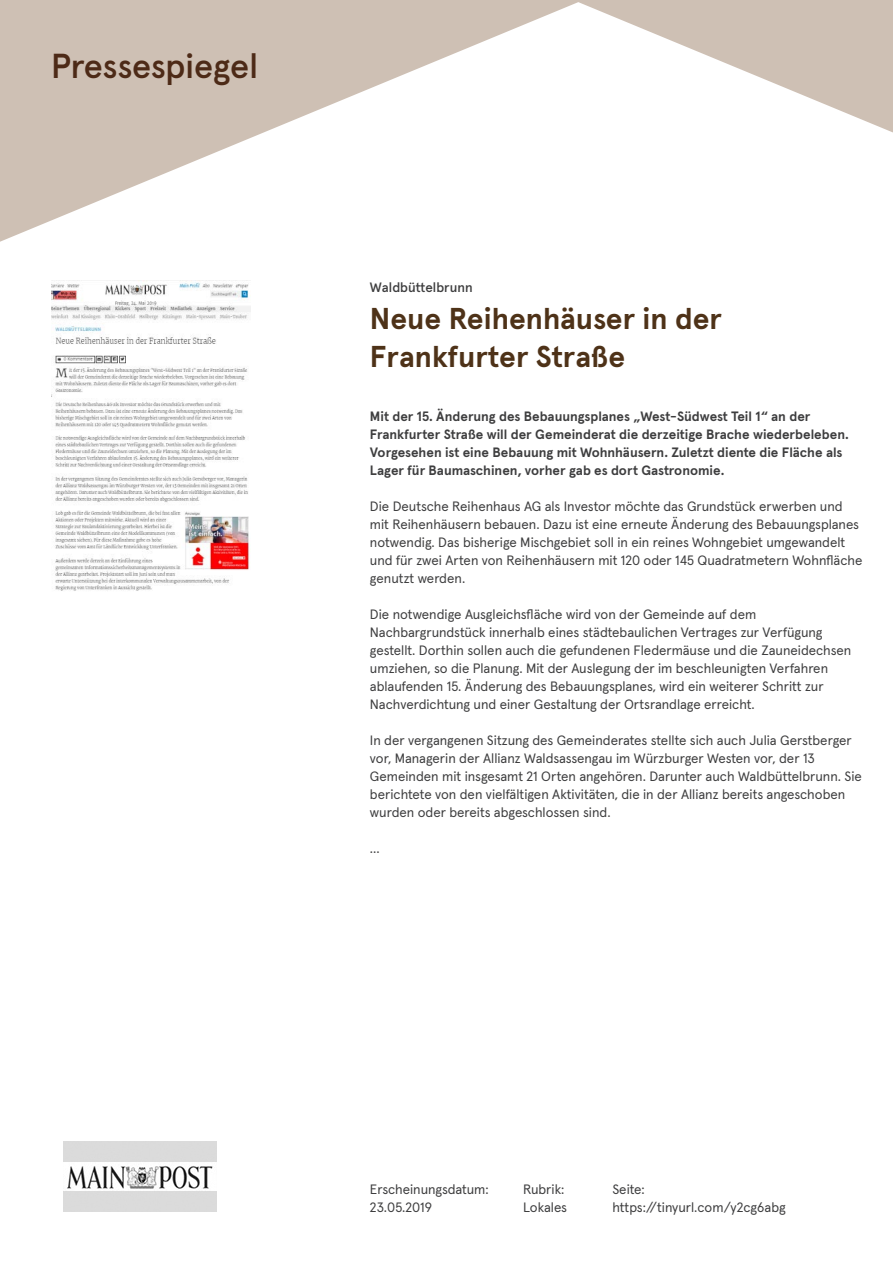
<style>
.page{position:relative;width:893px;height:1263px;background:#fff}
.page>*{position:absolute;margin:0;border:0;box-sizing:border-box;transform-origin:0 0}
.t1{font:500 34.5px "Apercu Pro";letter-spacing:-.01em;color:#4d2a17}
.t2{font:700 30px/37.5px "Apercu Pro";color:#4e3218}
.t3{font:13.5px/18px "Apercu Pro";color:#3e3e3f}
.t4{font:700 13.5px/18px "Apercu Pro";color:#3e3e3f}
.t5{font:500 13.5px "Apercu Pro";color:#3e3e3f}
</style>
<div class="page">
<svg style="left:0;top:0;width:893px;height:242px"></svg>
<img style="left:51px;top:281px;width:200px;height:310px">
<img style="left:64px;top:1141px;width:153px;height:71px">
<h1 class="t1" style="left:51px;top:39px;width:209px">Pressespiegel</h1>
<p class="t5" style="left:370px;top:276px;width:104px">Waldbüttelbrunn</p>
<h2 class="t2" style="left:370px;top:298px;width:354px">Neue Reihenhäuser in der<br>Frankfurter Straße</h2>
<p class="t4" style="left:370px;top:406px;width:480px">Mit der 15. Änderung des Bebauungsplanes „West-Südwest Teil 1“ an der Frankfurter Straße will der Gemeinderat die derzeitige Brache wiederbeleben.<br>Vorgesehen ist eine Bebauung mit Wohnhäusern. Zuletzt diente die Fläche als Lager für Baumaschinen, vorher gab es dort Gastronomie.</p>
<p class="t3" style="left:370px;top:496px;width:494px">Die Deutsche Reihenhaus AG als Investor möchte das Grundstück erwerben und mit Reihenhäusern bebauen. Dazu ist eine erneute Änderung des Bebauungsplanes notwendig. Das bisherige Mischgebiet soll in ein reines Wohngebiet umgewandelt und für zwei Arten von Reihenhäusern mit 120 oder 145 Quadratmetern Wohnfläche genutzt werden.</p>
<p class="t3" style="left:370px;top:604px;width:483px">Die notwendige Ausgleichsfläche wird von der Gemeinde auf dem Nachbargrundstück innerhalb eines städtebaulichen Vertrages zur Verfügung gestellt. Dorthin sollen auch die gefundenen Fledermäuse und die Zauneidechsen umziehen, so die Planung. Mit der Auslegung der im beschleunigten Verfahren ablaufenden 15. Änderung des Bebauungsplanes, wird ein weiterer Schritt zur Nachverdichtung und einer Gestaltung der Ortsrandlage erreicht.</p>
<p class="t3" style="left:370px;top:730px;width:493px">In der vergangenen Sitzung des Gemeinderates stellte sich auch Julia Gerstberger vor, Managerin der Allianz Waldsassengau im Würzburger Westen vor, der 13<br>Gemeinden mit insgesamt 21 Orten angehören. Darunter auch Waldbüttelbrunn. Sie berichtete von den vielfältigen Aktivitäten, die in der Allianz bereits angeschoben wurden oder bereits abgeschlossen sind.</p>
<p class="t3" style="left:370px;top:838px;width:11px">...</p>
<p class="t3" style="left:370px;top:1179px;width:120px">Erscheinungsdatum:<br>23.05.2019</p>
<p class="t3" style="left:523px;top:1179px;width:46px">Rubrik:<br>Lokales</p>
<p class="t3" style="left:612px;top:1179px;width:175px">Seite: https://tinyurl.com/y2cg6abg</p>
</div>
